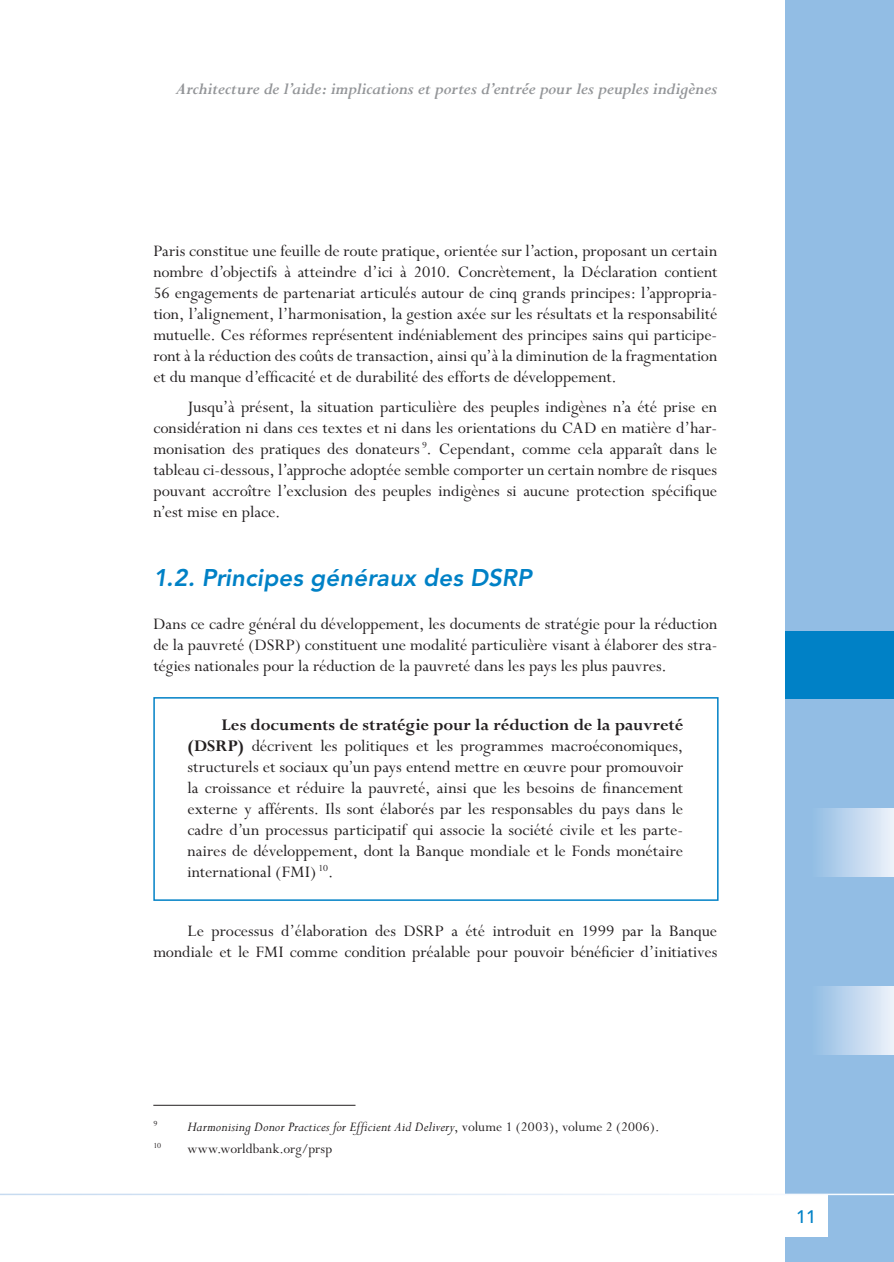
<style>
.page{position:relative;width:894px;height:1262px;background:#fff}
.page>*{position:absolute;margin:0;border:0;box-sizing:border-box;transform-origin:0 0}
.t1{font:italic 800 24px "Avenir";letter-spacing:.005em;color:#0081c6}
.t2{font:18px/21px "Perpetua";color:#231f20;text-align:justify}
.t3{font:italic 700 18px "Perpetua";letter-spacing:-.015em;color:#939598}
.t4{font:500 18px "Avenir";color:#0081c6}
.t5{font:italic 15px "Perpetua";letter-spacing:.005em;color:#231f20}
.t6{font:15px "Perpetua";letter-spacing:.005em;color:#231f20}
.t7{font:8.7px "Perpetua";color:#231f20}
.s1{font-weight:700}
.s2{font-style:normal}
</style>
<div class="page">
<hr style="left:153px;top:1104px;width:202px;height:1px;background:#231f20">
<div style="left:153px;top:697px;width:565px;height:203px;border:2px solid #0081c6"></div>
<div style="left:785px;top:0;width:108px;height:1261px;background:#92bde4"></div>
<div style="left:785px;top:631px;width:108px;height:68px;background:#0081c6"></div>
<div style="left:784px;top:1194px;width:43px;height:42px;background:#fff"></div>
<div style="left:785px;top:808px;width:108px;height:68px;background:linear-gradient(to right,#80b3e0,#e7eef8)"></div>
<div style="left:785px;top:986px;width:108px;height:68px;background:linear-gradient(to right,#80b3e0,#e7eef8)"></div>
<hr style="left:0;top:1193px;width:893px;height:2px;background:#fff">
<p class="t3" style="left:175px;top:79px;width:543px">Architecture de l’aide: implications et portes d’entrée pour les peuples indigènes</p>
<p class="t2" style="left:153px;top:241px;width:565px">Paris constitue une feuille de route pratique, orientée sur l’action, proposant un certain nombre d’objectifs à atteindre d’ici à 2010. Concrètement, la Déclaration contient 56 engagements de partenariat articulés autour de cinq grands principes: l’appropria&shy;tion, l’alignement, l’harmonisation, la gestion axée sur les résultats et la responsabilité mutuelle. Ces réformes représentent indéniablement des principes sains qui participe&shy;ront à la réduction des coûts de transaction, ainsi qu’à la diminution de la fragmentation et du manque d’efficacité et de durabilité des efforts de développement. <sup>8</sup></p>
<p class="t2" style="left:153px;top:397px;width:565px;text-indent:34px">Jusqu’à présent, la situation particulière des peuples indigènes n’a été prise en considération ni dans ces textes et ni dans les orientations du CAD en matière d’har&shy;monisation des pratiques des donateurs <sup>9</sup>. Cependant, comme cela apparaît dans le tableau ci-dessous, l’approche adoptée semble comporter un certain nombre de risques pouvant accroître l’exclusion des peuples indigènes si aucune protection spécifique n’est mise en place.</p>
<h1 class="t1" style="left:153px;top:564px;width:380px">1.2. Principes généraux des DSRP</h1>
<p class="t2" style="left:153px;top:613px;width:565px">Dans ce cadre général du développement, les documents de stratégie pour la réduction de la pauvreté (DSRP) constituent une modalité particulière visant à élaborer des stra&shy;tégies nationales pour la réduction de la pauvreté dans les pays les plus pauvres.</p>
<p class="t2" style="left:187px;top:714px;width:497px;text-indent:34px"><span class="s1">Les documents de stratégie pour la réduction de la pauvreté (DSRP)</span> décrivent les politiques et les programmes macroéconomiques, structurels et sociaux qu’un pays entend mettre en œuvre pour promouvoir la croissance et réduire la pauvreté, ainsi que les besoins de financement externe y afférents. Ils sont élaborés par les responsables du pays dans le cadre d’un processus participatif qui associe la société civile et les parte&shy;naires de développement, dont la Banque mondiale et le Fonds monétaire international (FMI) <sup>10</sup>.</p>
<p class="t2" style="left:153px;top:920px;width:565px;text-align:right">Le processus d’élaboration des DSRP a été introduit en 1999 par la Banque mondiale et le FMI comme condition préalable pour pouvoir bénéficier d’initiatives</p>
<p class="t7" style="left:153px;top:1119px;width:6px">9</p>
<p class="t5" style="left:187px;top:1119px;width:473px">Harmonising Donor Practices for Efficient Aid Delivery<span class="s2">, volume 1 (2003), volume 2 (2006).</span></p>
<p class="t7" style="left:153px;top:1141px;width:9px">10</p>
<p class="t6" style="left:187px;top:1141px;width:146px">www.worldbank.org/prsp</p>
<p class="t4" style="left:795px;top:1206px;width:22px">11</p>
</div>
